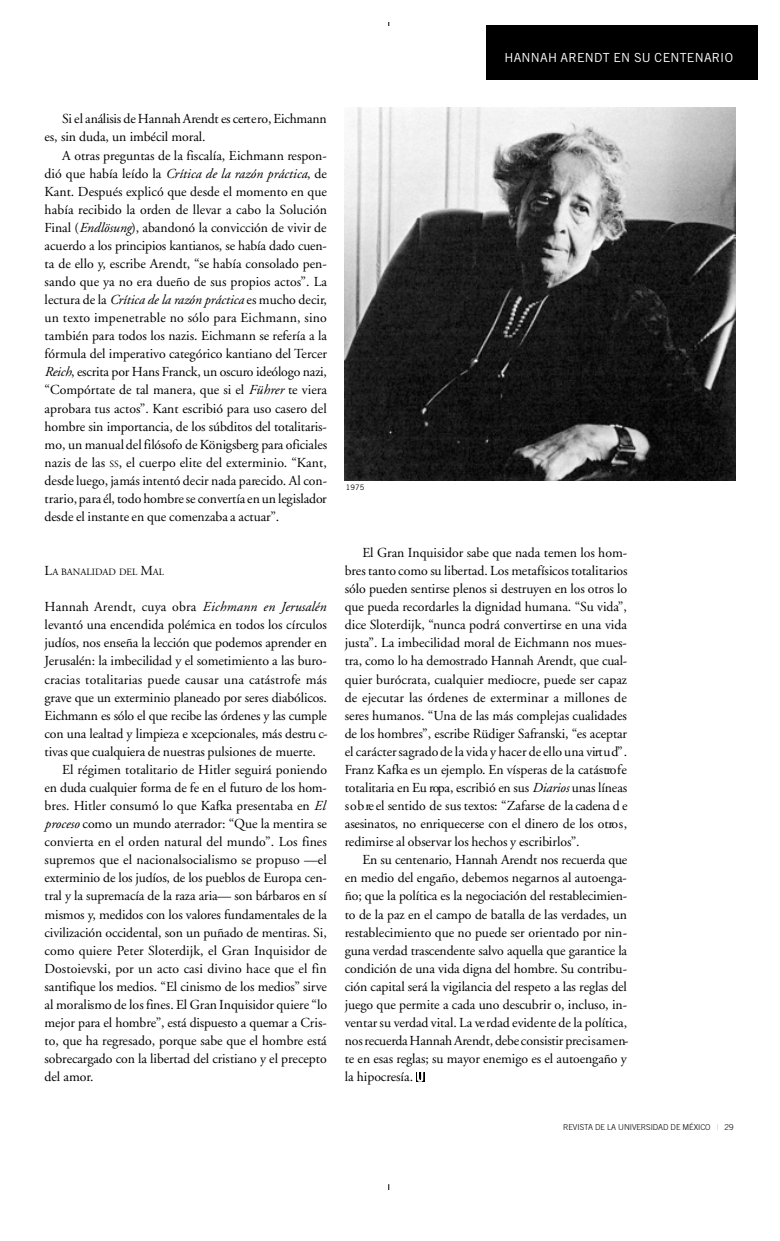
<style>
.page{position:relative;width:780px;height:1241px;background:#fff}
.page>*{position:absolute;margin:0;border:0;box-sizing:border-box;transform-origin:0 0}
.t1{font:13.75px/18px "Adobe Garamond";letter-spacing:-.005em;color:#000;text-align:justify}
.t2{font:13.75px "Adobe Garamond";letter-spacing:.015em;color:#000}
.t3{font:12.5px "Trade Gothic";letter-spacing:.02em;color:#fff}
.t4{font:9.62px "Adobe Garamond";color:#000}
.t5{font:300 8.12px "Trade Gothic";letter-spacing:-.01em;color:#000}
.t6{font:7.5px "Trade Gothic";color:#000}
.s1{font-style:italic}
.s2{font-size:9.62px}
.s3{font-size:13.75px}
.s4{font-weight:400;color:#bfbfbf}
</style>
<div class="page">
<div style="left:486px;top:25px;width:271px;height:55px;background:#000"></div>
<svg style="left:416px;top:1072px;width:8px;height:9px"></svg>
<svg style="left:417px;top:1072px;width:6px;height:9px"></svg>
<img style="left:344px;top:108px;width:391px;height:372px">
<p class="t3" style="left:504px;top:53px;width:230px">HANNAH ARENDT EN SU CENTENARIO</p>
<p class="t1" style="left:45px;top:111px;width:284px;text-indent:18px">Si el análisis de HannahArendt es certe ro, Eic h m a n n es, sin duda, un imbécil moral.</p>
<p class="t1" style="left:45px;top:147px;width:284px;text-indent:18px">A otras preguntas de la fiscalía, Eichmann respon&shy;dió que había leído la <span class="s1">Crítica de la razón práctica</span>, de Kant. Después explicó que desde el momento en que había recibido la orden de llevar a cabo la Solución Final (<span class="s1">Endlösung</span>), abandonó la convicción de vivir de acuerdo a los principios kantianos, se había dado cuen&shy;ta de ello y, escribe Arendt, “se había consolado pen&shy;sando que ya no era dueño de sus propios actos”. La lectura de la <span class="s1">Crítica de la razón práctica</span> es mucho decir, un texto impenetrable no sólo para Eichmann, sino ta m b ié n para todos los nazis. Eichmann se refería a la fórmula del imperativo categórico kantiano del Tercer <span class="s1">Reich</span>, escrita por Hans Franck, un oscuro ideólogo nazi, “Compórtate de tal manera, que si el <span class="s1">Führer</span> te viera aprobara tus actos”. Kant escribió para uso casero del hombre sin importancia, de los súbditos del totalitaris&shy;mo, un manual del filósofo de Königsberg para oficiales nazis de las <span class="s2">SS</span>, el cuerpo elite del exterminio. “Kant, desde luego, jamás intentó decir nada pare c id o. Al con&shy;trario, para él, todo hombre se conve rtía en un legislador desde el instante en que comenzaba a actuar” .</p>
<p class="t4" style="left:45px;top:568px;width:121px"><span class="s3">L</span>A BANALIDAD DEL <span class="s3">M</span>AL</p>
<p class="t2" style="left:45px;top:601px;width:283px">Hannah Arendt, cuya obra <span class="s1">Eichmann en Jerusalén</span></p>
<p class="t1" style="left:45px;top:617px;width:284px">levantó una encendida polémica en todos los círculos</p>
<p class="t1" style="left:45px;top:635px;width:284px">judíos, nos enseña la lección que podemos aprender en</p>
<p class="t1" style="left:45px;top:653px;width:284px">Jerusalén: la imbecilidad y el sometimiento a las buro-</p>
<p class="t1" style="left:45px;top:671px;width:284px">cracias totalitarias puede causar una catástrofe más</p>
<p class="t1" style="left:45px;top:689px;width:284px">grave que un exterminio planeado por seres diabólicos.</p>
<p class="t1" style="left:45px;top:707px;width:284px">Eichmann es sólo el que recibe las órdenes y las cumple</p>
<p class="t1" style="left:45px;top:725px;width:284px">con una lealtad y limpieza e xcepcionales, más destru c-</p>
<p class="t1" style="left:45px;top:743px;width:273px">tivas que cualquiera de nuestras pulsiones de muerte.</p>
<p class="t1" style="left:62px;top:761px;width:266px">El régimen totalitario de Hitler seguirá poniendo</p>
<p class="t1" style="left:45px;top:779px;width:284px">en duda cualquier forma de fe en el futuro de los hom-</p>
<p class="t1" style="left:45px;top:797px;width:282px">bres. Hitler consumó lo que Kafka presentaba en <span class="s1">El</span></p>
<p class="t1" style="left:45px;top:815px;width:284px"><span class="s1">proceso</span> como un mundo aterrador: “Que la mentira se</p>
<p class="t1" style="left:45px;top:834px;width:284px">convierta en el orden natural del mundo”. Los fines</p>
<p class="t1" style="left:45px;top:852px;width:284px">supremos que el nacionalsocialismo se propuso —el</p>
<p class="t1" style="left:45px;top:870px;width:284px">exterminio de los judíos, de los pueblos de Europa cen-</p>
<p class="t1" style="left:45px;top:888px;width:284px">tral y la supremacía de la raza aria— son bárbaros en sí</p>
<p class="t1" style="left:45px;top:906px;width:284px">mismos y, medidos con los valores fundamentales de la</p>
<p class="t1" style="left:45px;top:924px;width:284px">civilización occidental, son un puñado de mentiras. Si,</p>
<p class="t1" style="left:45px;top:942px;width:284px">como quiere Peter Sloterdijk, el Gran Inquisidor de</p>
<p class="t1" style="left:45px;top:960px;width:284px">Dostoievski, por un acto casi divino hace que el fin</p>
<p class="t1" style="left:45px;top:978px;width:284px">santifique los medios. “El cinismo de los medios” sirve</p>
<p class="t1" style="left:45px;top:996px;width:284px">al moralismo de los fines. El Gran Inquisidor quiere “lo</p>
<p class="t1" style="left:45px;top:1014px;width:284px">mejor para el hombre”, está dispuesto a quemar a Cris-</p>
<p class="t1" style="left:45px;top:1032px;width:284px">to, que ha regresado, porque sabe que el hombre está</p>
<p class="t1" style="left:45px;top:1050px;width:284px">sobrecargado con la libertad del cristiano y el precepto</p>
<p class="t1" style="left:45px;top:1068px;width:51px">del amor.</p>
<p class="t6" style="left:346px;top:484px;width:20px">1975</p>
<p class="t1" style="left:345px;top:545px;width:284px;text-indent:18px">El Gran Inquisidor sabe que nada temen los hom&shy;b res tanto como su libertad. Los metafísicos totalitarios sólo pueden sentirse plenos si destruyen en los otros lo que pueda recordarles la dignidad humana. “Su vida”, dice Sloterdijk, “nunca podrá convertirse en una vida justa”. La imbecilidad moral de Eichmann nos mues&shy;tra, como lo ha demostrado Hannah Arendt, que cual&shy;quier burócrata, cualquier mediocre, puede ser capaz de ejecutar las órdenes de exterminar a millones de seres humanos. “Una de las más complejas cualidades de los hombres”, escribe Rüdiger Safranski, “es aceptar el carácter sagrado de la vida y hacer de ello una virt u d” .<br>Franz Kafka es un ejemplo. En vísperas de la catástro fe totalitaria en Eu ropa, escribió en sus <span class="s1">D ia rio s</span> unas líneas s o b reel sentido de sus textos: “Zafarse de la cadena d e asesinatos, no enriquecerse con el dinero de los otro s , redimirse al observar los hechos y escribirlos” .</p>
<p class="t1" style="left:345px;top:852px;width:285px;text-indent:18px">En su centenario, Hannah Arendt nos recuerda que en medio del engaño, debemos negarnos al autoenga&shy;ño; que la política es la negociación del restablecimien&shy;to de la paz en el campo de batalla de las verdades, un restablecimiento que no puede ser orientado por nin&shy;guna verdad trascendente salvo aquella que garantice la condición de una vida digna del hombre. Su contribu&shy;ción capital será la vigilancia del respeto a las reglas del juego que permite a cada uno descubrir o, incluso, in&shy;ventar su ve rdad vital. La ve rdad evidente de la política, nosre c u e rda Hannah Arendt, debe consistir pre c isa m e n&shy;te en esas reglas; su mayor enemigo es el autoengaño y la hipocresía.</p>
<p class="t5" style="left:563px;top:1123px;width:172px">REVISTA DE LA UNIVERSIDAD DE MÉXICO <span class="s4">|</span> 29</p>
</div>
